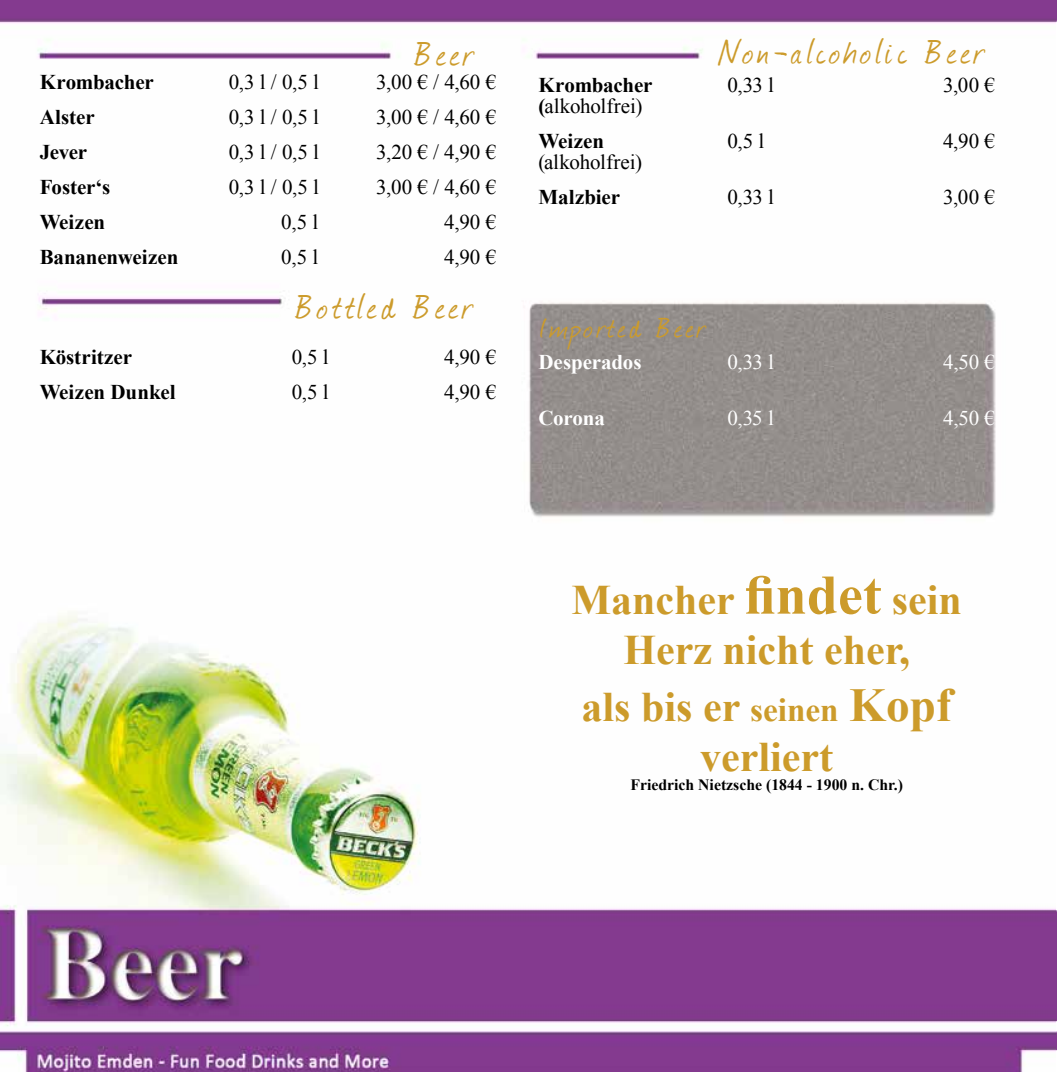
<style>
.page{position:relative;width:1057px;height:1072px;background:#fff}
.page>*{position:absolute;margin:0;border:0;box-sizing:border-box;transform-origin:0 0}
.t1{font:700 42px/50.4px "Times New Roman";color:#cc9b2b;text-align:center}
.t2{font:42px "Journal";letter-spacing:.105em;color:#cc9b2b}
.t3{font:35px "Journal";letter-spacing:.09em;color:#cc9b2b}
.t4{font:21px/35px "Times New Roman";color:#000}
.t5{font:700 21px "Times New Roman";letter-spacing:-.005em;color:#000}
.t6{font:21px "Times New Roman";letter-spacing:-.035em;color:#fff}
.t7{font:700 21px "Times New Roman";letter-spacing:-.005em;color:#fff}
.t8{font:700 15.75px "Times New Roman";color:#000}
.s1{font-weight:700}
.s2{font-size:56px}
.s3{font-size:33.25px}
.s4{font-size:47.25px}
</style>
<div class="page">
<img style="left:0;top:0;width:1057px;height:1071px">
<h1 class="t2" style="left:415px;top:24px;width:60px">Beer</h1>
<h1 class="t2" style="left:718px;top:23px;width:267px">Non-alcoholic Beer</h1>
<p class="t5" style="left:40px;top:67px;width:116px">Krombacher</p>
<p class="t4" style="left:229px;top:64px;width:92px">0,3 l / 0,5 l</p>
<p class="t4" style="left:376px;top:64px;width:121px">3,00 € / 4,60 €</p>
<p class="t5" style="left:40px;top:102px;width:57px">Alster</p>
<p class="t4" style="left:229px;top:99px;width:92px">0,3 l / 0,5 l</p>
<p class="t4" style="left:376px;top:99px;width:121px">3,00 € / 4,60 €</p>
<p class="t5" style="left:40px;top:137px;width:49px">Jever</p>
<p class="t4" style="left:229px;top:134px;width:92px">0,3 l / 0,5 l</p>
<p class="t4" style="left:376px;top:134px;width:122px">3,20 € / 4,90 €</p>
<p class="t5" style="left:40px;top:172px;width:72px">Foster‘s</p>
<p class="t4" style="left:229px;top:169px;width:92px">0,3 l / 0,5 l</p>
<p class="t4" style="left:376px;top:169px;width:121px">3,00 € / 4,60 €</p>
<p class="t5" style="left:40px;top:207px;width:67px">Weizen</p>
<p class="t4" style="left:281px;top:204px;width:38px">0,5 l</p>
<p class="t4" style="left:444px;top:204px;width:53px">4,90 €</p>
<p class="t5" style="left:40px;top:242px;width:140px">Bananenweizen</p>
<p class="t4" style="left:281px;top:239px;width:38px">0,5 l</p>
<p class="t4" style="left:444px;top:239px;width:53px">4,90 €</p>
<h1 class="t2" style="left:296px;top:278px;width:178px">Bottled Beer</h1>
<p class="t5" style="left:40px;top:342px;width:94px">Köstritzer</p>
<p class="t4" style="left:292px;top:339px;width:38px">0,5 l</p>
<p class="t4" style="left:444px;top:339px;width:53px">4,90 €</p>
<p class="t5" style="left:40px;top:377px;width:137px">Weizen Dunkel</p>
<p class="t4" style="left:292px;top:374px;width:38px">0,5 l</p>
<p class="t4" style="left:444px;top:374px;width:53px">4,90 €</p>
<p class="t5" style="left:538px;top:70px;width:116px">Krombacher</p>
<p class="t4" style="left:727px;top:67px;width:48px">0,33 l</p>
<p class="t4" style="left:943px;top:67px;width:53px">3,00 €</p>
<p class="t4" style="left:538px;top:88px;width:106px"><span class="s1">(</span>alkoholfrei)<br><span class="s1">Weizen</span></p>
<p class="t4" style="left:727px;top:123px;width:38px">0,5 l</p>
<p class="t4" style="left:943px;top:123px;width:53px">4,90 €</p>
<p class="t4" style="left:538px;top:144px;width:105px">(alkoholfrei)</p>
<p class="t5" style="left:538px;top:182px;width:83px">Malzbier</p>
<p class="t4" style="left:727px;top:179px;width:48px">0,33 l</p>
<p class="t4" style="left:943px;top:179px;width:53px">3,00 €</p>
<h2 class="t3" style="left:538px;top:303px;width:168px">Imported Beer</h2>
<p class="t7" style="left:538px;top:347px;width:105px">Desperados</p>
<p class="t6" style="left:727px;top:347px;width:48px">0,33 l</p>
<p class="t6" style="left:943px;top:347px;width:53px">4,50 €</p>
<p class="t7" style="left:538px;top:403px;width:68px">Corona</p>
<p class="t6" style="left:727px;top:403px;width:48px">0,35 l</p>
<p class="t6" style="left:943px;top:403px;width:53px">4,50 €</p>
<h1 class="t1" style="left:571px;top:573px;width:392px">Mancher <span class="s2">findet</span> sein<br>Herz nicht eher,</h1>
<h1 class="t1" style="left:581px;top:680px;width:371px">als bis er <span class="s3">seinen</span> <span class="s4">Kopf </span>verliert</h1>
<p class="t8" style="left:630px;top:774px;width:274px">Friedrich Nietzsche (1844 - 1900 n. Chr.)</p>
</div>
